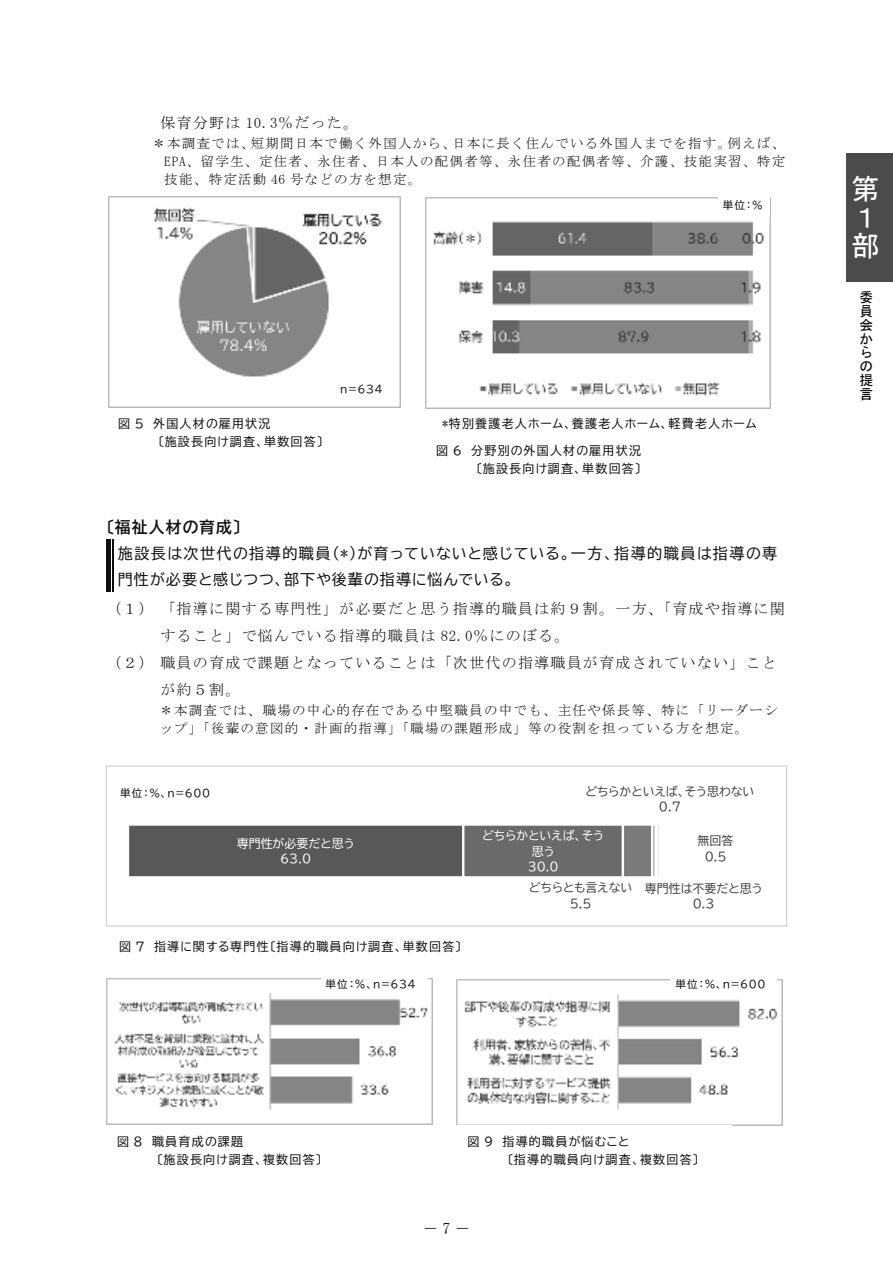
<style>
.page{position:relative;width:893px;height:1263px;background:#fff}
.page>*{position:absolute;margin:0;border:0;box-sizing:border-box;transform-origin:0 0}
.t1{font:28.65px/28.7px "MS Gothic";color:#fff}
.t2{font:15.9px "MS Mincho";color:#000}
.t3{font:15.75px "BIZ UDP Gothic Bold";letter-spacing:.08em;color:#0f0f0f}
.t4{font:15px "MS Mincho";letter-spacing:.085em;color:#0f0f0f}
.t5{font:15px/26.2px "BIZ UDP Gothic";letter-spacing:.08em;color:#0f0f0f}
.t6{font:13.8px/13.8px "MS Gothic";color:#000;text-align:justify}
.t7{font:13.5px/18px "MS Mincho";letter-spacing:.095em;color:#0f0f0f;text-align:justify}
.t8{font:12px/18px "BIZ UDP Gothic";letter-spacing:.105em;color:#0f0f0f}
.t9{font:12px/15.6px "BIZ UDP Gothic";color:#414141;text-align:center}
.t10{font:12px/15.6px "BIZ UDP Gothic";color:#fff;text-align:center}
.t11{font:10.5px "BIZ UDP Gothic";letter-spacing:.06em;color:#0f0f0f}
</style>
<div class="page">
<hr style="left:112px;top:540px;width:1px;height:52px;background:#0f0f0f">
<div style="left:106px;top:540px;width:5px;height:52px;background:#0f0f0f"></div>
<div style="left:129px;top:825px;width:333px;height:52px;background:#585858"></div>
<div style="left:463px;top:824px;width:160px;height:53px;background:#6a6a6a"></div>
<div style="left:462px;top:823px;width:162px;height:55px;border:2px solid #fff"></div>
<div style="left:623px;top:824px;width:29px;height:53px;background:#7b7b7b"></div>
<div style="left:622px;top:823px;width:31px;height:55px;border:2px solid #fff"></div>
<div style="left:651px;top:823px;width:6px;height:55px;border:2px solid #fff"></div>
<div style="left:656px;top:823px;width:5px;height:55px;border:2px solid #fff"></div>
<div style="left:106px;top:766px;width:681px;height:160px;border:1px solid #cecece"></div>
<img style="left:106px;top:979px;width:327px;height:146px">
<img style="left:456px;top:979px;width:326px;height:146px">
<img style="left:109px;top:197px;width:291px;height:211px">
<img style="left:425px;top:197px;width:346px;height:211px">
<div style="left:329px;top:370px;width:68px;height:29px;background:#fff"></div>
<div style="left:718px;top:187px;width:52px;height:30px;background:#fff"></div>
<div style="left:321px;top:966px;width:106px;height:30px;background:#fff"></div>
<div style="left:671px;top:966px;width:106px;height:30px;background:#fff"></div>
<div style="left:846px;top:153px;width:47px;height:129px;background:#4b4b4b"></div>
<p class="t4" style="left:160px;top:115px;width:199px">保育分野は 10.3％だった。</p>
<p class="t7" style="left:164px;top:134px;width:622px;text-indent:-12px">＊本調査では、短期間日本で働く外国人から、日本に長く住んでいる外国人までを指す。例えば、EPA、留学生、定住者、永住者、日本人の配偶者等、永住者の配偶者等、介護、技能実習、特定技能、特定活動 46 号などの方を想定。</p>
<p class="t11" style="left:723px;top:200px;width:41px">単位：％</p>
<p class="t8" style="left:158px;top:415px;width:166px;text-indent:-40px">図 5 外国人材の雇用状況<br>〔施設長向け調査、単数回答〕</p>
<p class="t11" style="left:340px;top:383px;width:44px">n=634</p>
<p class="t8" style="left:442px;top:414px;width:316px">*特別養護老人ホーム、養護老人ホーム、軽費老人ホーム</p>
<p class="t8" style="left:436px;top:441px;width:206px;text-align:right">図 6 分野別の外国人材の雇用状況〔施設長向け調査、単数回答〕</p>
<p class="t3" style="left:106px;top:519px;width:136px">〔福祉人材の育成〕</p>
<p class="t5" style="left:118px;top:540px;width:661px">施設長は次世代の指導的職員（*）が育っていないと感じている。一方、指導的職員は指導の専門性が必要と感じつつ、部下や後輩の指導に悩んでいる。</p>
<p class="t4" style="left:106px;top:601px;width:680px">（１）「指導に関する専門性」が必要だと思う指導的職員は約９割。一方、「育成や指導に関</p>
<p class="t4" style="left:160px;top:628px;width:411px">すること」で悩んでいる指導的職員は 82.0％にのぼる。</p>
<p class="t4" style="left:106px;top:655px;width:672px">（２）職員の育成で課題となっていることは「次世代の指導職員が育成されていない」こと</p>
<p class="t4" style="left:160px;top:682px;width:82px">が約５割。</p>
<p class="t7" style="left:159px;top:701px;width:620px">＊本調査では、職場の中心的存在である中堅職員の中でも、主任や係長等、特に「リーダーシップ」「後輩の意図的・計画的指導」「職場の課題形成」等の役割を担っている方を想定。</p>
<p class="t11" style="left:120px;top:788px;width:92px">単位：％、n=600</p>
<p class="t9" style="left:585px;top:783px;width:171px">どちらかといえば、そう思わない<br>0.7</p>
<p class="t10" style="left:237px;top:835px;width:119px">専門性が必要だと思う<br>63.0</p>
<p class="t10" style="left:482px;top:827px;width:123px">どちらかといえば、そう思う<br>30.0</p>
<p class="t9" style="left:529px;top:880px;width:105px">どちらとも言えない<br>5.5</p>
<p class="t9" style="left:698px;top:833px;width:37px">無回答<br>0.5</p>
<p class="t9" style="left:645px;top:880px;width:119px">専門性は不要だと思う<br>0.3</p>
<p class="t8" style="left:119px;top:937px;width:344px">図 7 指導に関する専門性〔指導的職員向け調査、単数回答〕</p>
<p class="t11" style="left:326px;top:978px;width:92px">単位：％、n=634</p>
<p class="t11" style="left:675px;top:978px;width:92px">単位：％、n=600</p>
<p class="t8" style="left:157px;top:1132px;width:167px;text-indent:-40px">図 8 職員育成の課題<br>〔施設長向け調査、複数回答〕</p>
<p class="t8" style="left:507px;top:1132px;width:193px;text-indent:-40px">図 9 指導的職員が悩むこと<br>〔指導的職員向け調査、複数回答〕</p>
<p class="t2" style="left:423px;top:1220px;width:49px">－7－</p>
<h1 class="t1" style="left:851px;top:174px;width:29px">第<br>１部</h1>
<p class="t6" style="left:859px;top:290px;width:15px">委員会からの提言</p>
</div>
